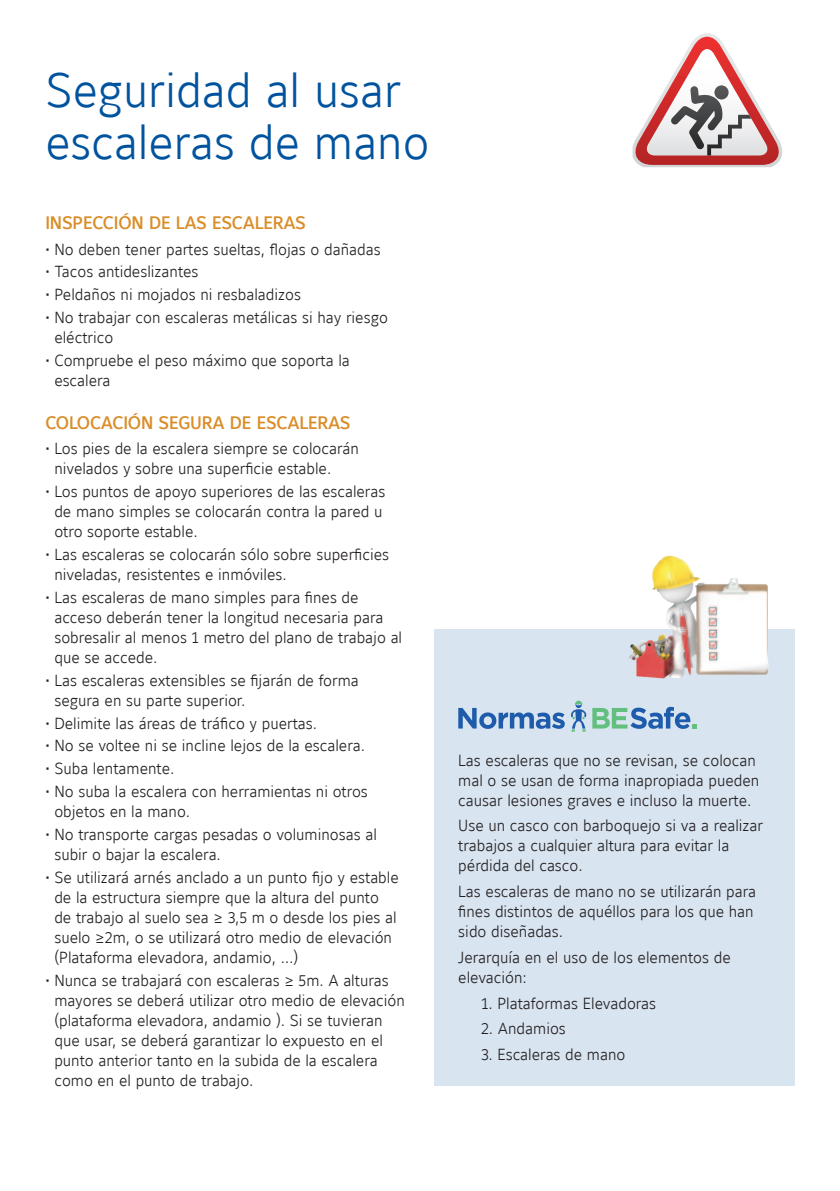
<style>
.page{position:relative;width:840px;height:1191px;background:#fff}
.page>*{position:absolute;margin:0;border:0;box-sizing:border-box;transform-origin:0 0}
.t1{font:48px/51.4px "Maurea Light Lf";color:#01539e}
.t2{font:18px "Maurea Medium Tf";letter-spacing:-.01em;color:#d98d28}
.t3{font:16px/20px "Maurea Light Lf";color:#231f20}
</style>
<div class="page">
<div style="left:434px;top:629px;width:360px;height:456px;background:#d8e4f0"></div>
<img style="left:629px;top:556px;width:55px;height:122px">
<svg style="left:632px;top:33px;width:151px;height:134px"></svg>
<svg style="left:571px;top:700px;width:15px;height:31px"></svg>
<svg style="left:592px;top:707px;width:104px;height:22px"></svg>
<svg style="left:458px;top:708px;width:106px;height:21px"></svg>
<h1 class="t1" style="left:45px;top:65px;width:385px">Seguridad al usar escaleras de mano</h1>
<p class="t2" style="left:45px;top:213px;width:10px">INSPE</p>
<p class="t2" style="left:92px;top:213px;width:32px">CCIÓN</p>
<p class="t2" style="left:149px;top:213px;width:146px">DE LAS ESCALERAS</p>
<p class="t3" style="left:45px;top:239px;width:336px">• No deben tener partes sueltas, flojas o dañadas</p>
<p class="t3" style="left:45px;top:262px;width:155px">• Tacos antideslizantes</p>
<p class="t3" style="left:45px;top:285px;width:257px">• Peldaños ni mojados ni resbaladizos</p>
<p class="t3" style="left:54px;top:308px;width:335px;text-indent:-9px">• No trabajar con escaleras metálicas si hay riesgo eléctrico</p>
<p class="t3" style="left:54px;top:350px;width:297px;text-indent:-9px">• Compruebe el peso máximo que soporta la escalera</p>
<p class="t2" style="left:45px;top:412px;width:89px">COLOCACIÓN</p>
<p class="t2" style="left:158px;top:412px;width:12px">SEGU</p>
<p class="t2" style="left:202px;top:412px;width:138px">RA DE ESCALERAS</p>
<p class="t3" style="left:54px;top:439px;width:306px;text-indent:-9px">• Los pies de la escalera siempre se colocarán nivelados y sobre una superficie estable.</p>
<p class="t3" style="left:54px;top:482px;width:332px;text-indent:-9px">• Los puntos de apoyo superiores de las escaleras de mano simples se colocarán contra la pared u otro soporte estable.</p>
<p class="t3" style="left:54px;top:544px;width:336px;text-indent:-9px">• Las escaleras se colocarán sólo sobre superficies niveladas, resistentes e inmóviles.</p>
<p class="t3" style="left:54px;top:587px;width:349px;text-indent:-9px">• Las escaleras de mano simples para fines de acceso deberán tener la longitud necesaria para sobresalir al menos 1 metro del plano de trabajo al que se accede.</p>
<p class="t3" style="left:54px;top:670px;width:306px;text-indent:-9px">• Las escaleras extensibles se fijarán de forma segura en su parte superior.</p>
<p class="t3" style="left:45px;top:713px;width:273px">• Delimite las áreas de tráfico y puertas.</p>
<p class="t3" style="left:45px;top:736px;width:321px">• No se voltee ni se incline lejos de la escalera.</p>
<p class="t3" style="left:45px;top:759px;width:130px">• Suba lentamente.</p>
<p class="t3" style="left:54px;top:781px;width:315px;text-indent:-9px">• No suba la escalera con herramientas ni otros objetos en la mano.</p>
<p class="t3" style="left:54px;top:824px;width:324px;text-indent:-9px">• No transporte cargas pesadas o voluminosas al subir o bajar la escalera.</p>
<p class="t3" style="left:54px;top:867px;width:346px;text-indent:-9px">• Se utilizará arnés anclado a un punto fijo y estable de la estructura siempre que la altura del punto de trabajo al suelo sea ≥ 3,5 m o desde los pies al suelo ≥2m, o se utilizará otro medio de elevación (Plataforma elevadora, andamio, …)</p>
<p class="t3" style="left:54px;top:970px;width:352px;text-indent:-9px">• Nunca se trabajará con escaleras ≥ 5m. A alturas mayores se deberá utilizar otro medio de elevación (plataforma elevadora, andamio ). Si se tuvieran que usar, se deberá garantizar lo expuesto en el punto anterior tanto en la subida de la escalera como en el punto de trabajo.</p>
<p class="t3" style="left:458px;top:750px;width:302px">Las escaleras que no se revisan, se colocan mal o se usan de forma inapropiada pueden causar lesiones graves e incluso la muerte.</p>
<p class="t3" style="left:458px;top:816px;width:306px">Use un casco con barboquejo si va a realizar trabajos a cualquier altura para evitar la pérdida del casco.</p>
<p class="t3" style="left:458px;top:881px;width:299px">Las escaleras de mano no se utilizarán para fines distintos de aquéllos para los que han sido diseñadas.</p>
<p class="t3" style="left:458px;top:947px;width:274px">Jerarquía en el uso de los elementos de elevación:</p>
<p class="t3" style="left:480px;top:993px;width:177px">1. Plataformas Elevadoras</p>
<p class="t3" style="left:480px;top:1018px;width:86px">2. Andamios</p>
<p class="t3" style="left:480px;top:1044px;width:146px">3. Escaleras de mano</p>
</div>
